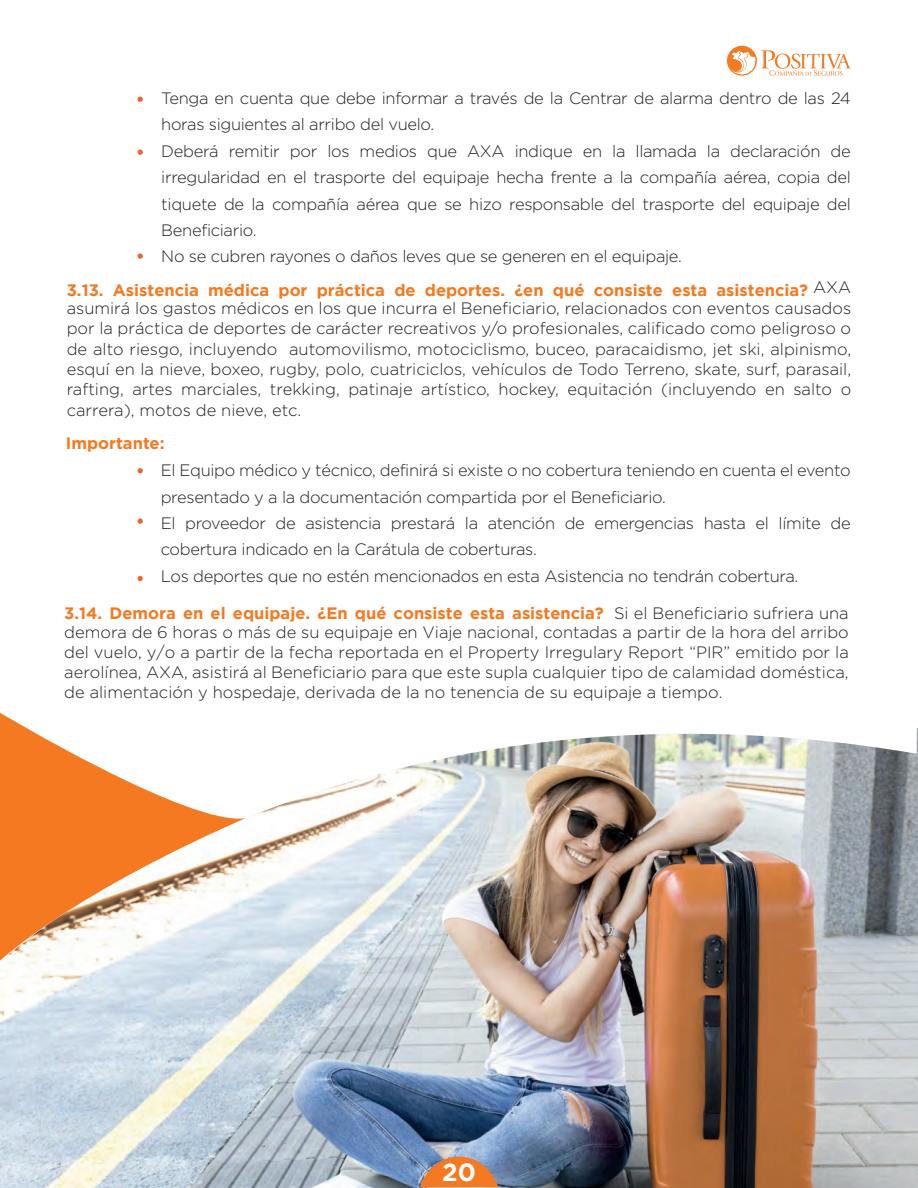
<style>
.page{position:relative;width:918px;height:1188px;background:#fff}
.page>*{position:absolute;margin:0;border:0;box-sizing:border-box;transform-origin:0 0}
.t1{font:700 24.9px "Gotham";color:#fff}
.t2{font:300 16.5px/26.4px "Gotham";letter-spacing:-.02em;color:#231f20}
.t3{font:300 16.5px/17.4px "Gotham";color:#231f20}
.t4{font:700 16.5px "Gotham";color:#f47921}
.s1{font-weight:700;color:#f47921}
</style>
<div class="page">
<svg style="left:137px;top:96px;width:6px;height:6px"></svg>
<svg style="left:137px;top:149px;width:6px;height:6px"></svg>
<svg style="left:137px;top:253px;width:6px;height:6px"></svg>
<img style="left:0;top:960px;width:918px;height:228px">
<img style="left:140px;top:575px;width:778px;height:385px">
<svg style="left:0;top:712px;width:246px;height:250px"></svg>
<svg style="left:420px;top:1157px;width:78px;height:30px;background:#d3804a"></svg>
<svg style="left:727px;top:46px;width:124px;height:30px"></svg>
<svg style="left:137px;top:468px;width:6px;height:6px"></svg>
<svg style="left:137px;top:518px;width:6px;height:6px"></svg>
<svg style="left:137px;top:576px;width:6px;height:6px"></svg>
<p class="t2" style="left:161px;top:85px;width:691px">Tenga en cuenta que debe informar a través de la Centrar de alarma dentro de las 24 horas siguientes al arribo del vuelo.<br>Deberá remitir por los medios que AXA indique en la llamada la declaración de irregularidad en el trasporte del equipaje hecha frente a la compañía aérea, copia del tiquete de la compañía aérea que se hizo responsable del trasporte del equipaje del Beneficiario.<br>No se cubren rayones o daños leves que se generen en el equipaje.</p>
<p class="t3" style="left:67px;top:282px;width:786px"><span class="s1">3.13. Asistencia médica por práctica de deportes. ¿en qué consiste esta asistencia?</span> AXA asumirá los gastos médicos en los que incurra el Beneficiario, relacionados con eventos causados</p>
<p class="t2" style="left:67px;top:318px;width:786px;line-height:20.4px;text-align:justify">por la práctica de deportes de carácter recreativos y/o profesionales, calificado como peligroso o de alto riesgo, incluyendo automovilismo, motociclismo, buceo, paracaidismo, jet ski, alpinismo, esquí en la nieve, boxeo, rugby, polo, cuatriciclos, vehículos de Todo Terreno, skate, surf, parasail, rafting, artes marciales, trekking, patinaje artístico, hockey, equitación (incluyendo en salto o carrera), motos de nieve, etc.</p>
<p class="t4" style="left:66px;top:434px;width:100px">Importante:</p>
<p class="t2" style="left:161px;top:457px;width:691px">El Equipo médico y técnico, definirá si existe o no cobertura teniendo en cuenta el evento presentado y a la documentación compartida por el Beneficiario.<br>El proveedor de asistencia prestará la atención de emergencias hasta el límite de cobertura indicado en la Carátula de coberturas.<br>Los deportes que no estén mencionados en esta Asistencia no tendrán cobertura.</p>
<p class="t2" style="left:64px;top:603px;width:786px;line-height:19.8px;text-align:justify"><span class="s1">3.14. Demora en el equipaje. ¿En qué consiste esta asistencia?</span> Si el Beneficiario sufriera una demora de 6 horas o más de su equipaje en Viaje nacional, contadas a partir de la hora del arribo del vuelo, y/o a partir de la fecha reportada en el Property Irregulary Report “PIR” emitido por la aerolínea, AXA, asistirá al Beneficiario para que este supla cualquier tipo de calamidad doméstica, de alimentación y hospedaje, derivada de la no tenencia de su equipaje a tiempo.</p>
<h1 class="t1" style="left:442px;top:1158px;width:35px">20</h1>
</div>
